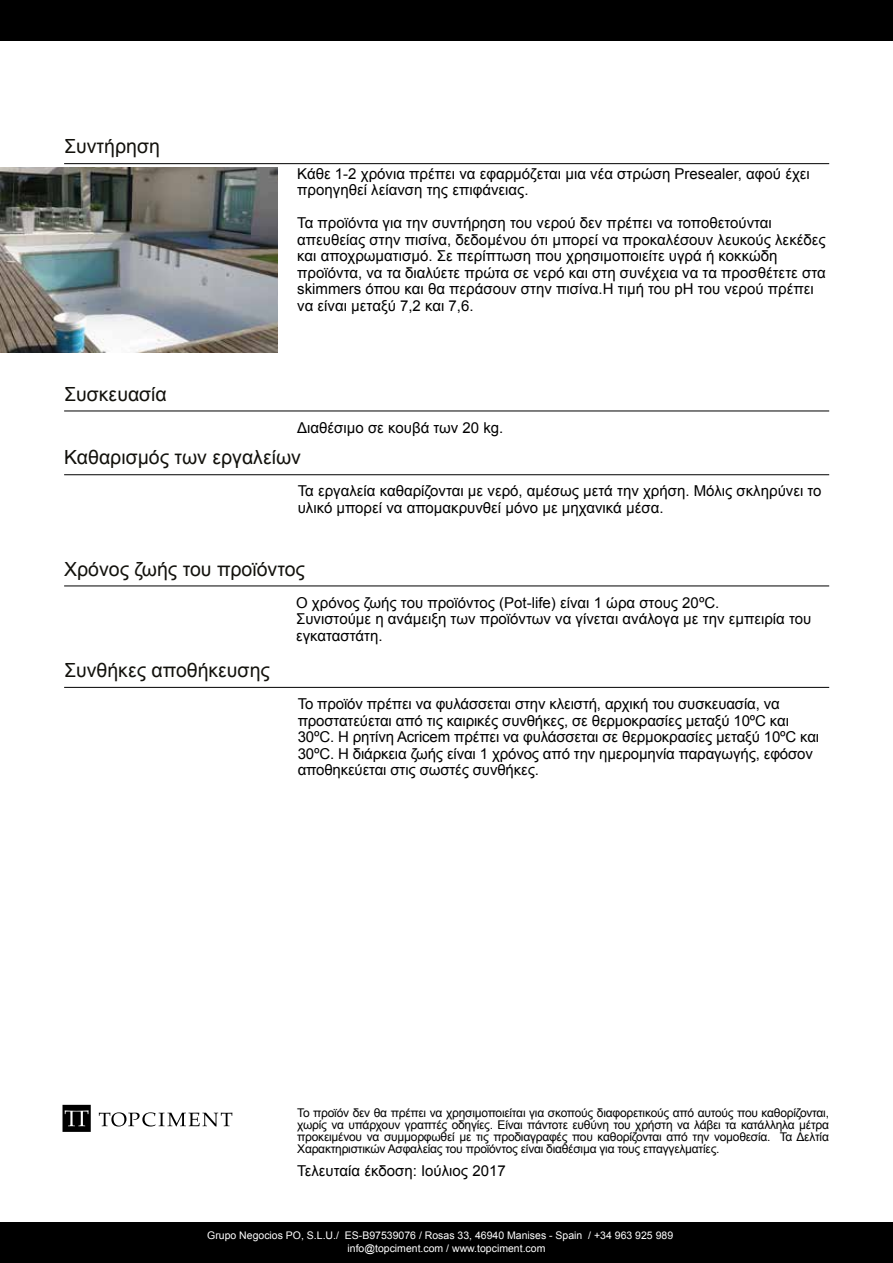
<style>
.page{position:relative;width:893px;height:1263px;background:#fff}
.page>*{position:absolute;margin:0;border:0;box-sizing:border-box;transform-origin:0 0}
.t1{font:19.5px "Arial";color:#12110c}
.t2{font:15px/16.5px "Arial";color:#000}
.t3{font:12px/12px "Arial";letter-spacing:-.02em;color:#000;text-align:justify}
.t4{font:10.5px "Arial";color:#fff}
</style>
<div class="page">
<div style="left:0;top:0;width:893px;height:41px;background:#000"></div>
<div style="left:0;top:1222px;width:893px;height:41px;background:#000"></div>
<img style="left:0;top:168px;width:277px;height:185px">
<svg style="left:99px;top:1112px;width:133px;height:14px"></svg>
<svg style="left:63px;top:1105px;width:28px;height:27px"></svg>
<hr style="left:64px;top:411px;width:765px;height:1px;background:#000">
<hr style="left:64px;top:163px;width:765px;height:1px;background:#000">
<hr style="left:64px;top:474px;width:765px;height:1px;background:#000">
<hr style="left:64px;top:585px;width:765px;height:1px;background:#000">
<hr style="left:64px;top:687px;width:765px;height:1px;background:#000">
<h1 class="t1" style="left:64px;top:134px;width:97px">Συντήρηση</h1>
<h1 class="t1" style="left:64px;top:381px;width:104px">Συσκευασία</h1>
<p class="t2" style="left:297px;top:165px;width:514px">Κάθε 1-2 χρόνια πρέπει να εφαρμόζεται μια νέα στρώση Presealer, αφού έχει προηγηθεί λείανση της επιφάνειας.</p>
<p class="t2" style="left:297px;top:215px;width:530px">Τα προϊόντα για την συντήρηση του νερού δεν πρέπει να τοποθετούνται απευθείας στην πισίνα, δεδομένου ότι μπορεί να προκαλέσουν λευκούς λεκέδες και αποχρωματισμό. Σε περίπτωση που χρησιμοποιείτε υγρά ή κοκκώδη προϊόντα, να τα διαλύετε πρώτα σε νερό και στη συνέχεια να τα προσθέτετε στα skimmers όπου και θα περάσουν στην πισίνα.Η τιμή του pH του νερού πρέπει να είναι μεταξύ 7,2 και 7,6.</p>
<p class="t2" style="left:297px;top:419px;width:208px">Διαθέσιμο σε κουβά των 20 kg.</p>
<h1 class="t1" style="left:64px;top:445px;width:238px">Καθαρισμός των εργαλείων</h1>
<p class="t2" style="left:298px;top:483px;width:525px">Τα εργαλεία καθαρίζονται με νερό, αμέσως μετά την χρήση. Μόλις σκληρύνει το υλικό μπορεί να απομακρυνθεί μόνο με μηχανικά μέσα.</p>
<h1 class="t1" style="left:64px;top:556px;width:242px">Χρόνος ζωής του προϊόντος</h1>
<h1 class="t1" style="left:64px;top:657px;width:207px">Συνθήκες αποθήκευσης</h1>
<p class="t2" style="left:296px;top:594px;width:517px">Ο χρόνος ζωής του προϊόντος (Pot-life) είναι 1 ώρα στους 20ºC.<br>Συνιστούμε η ανάμειξη των προϊόντων να γίνεται ανάλογα με την εμπειρία του εγκαταστάτη.</p>
<p class="t2" style="left:298px;top:696px;width:523px">Το προϊόν πρέπει να φυλάσσεται στην κλειστή, αρχική του συσκευασία, να προστατεύεται από τις καιρικές συνθήκες, σε θερμοκρασίες μεταξύ 10ºC και 30ºC. Η ρητίνη Acricem πρέπει να φυλάσσεται σε θερμοκρασίες μεταξύ 10ºC και 30ºC. Η διάρκεια ζωής είναι 1 χρόνος από την ημερομηνία παραγωγής, εφόσον αποθηκεύεται στις σωστές συνθήκες.</p>
<p class="t3" style="left:297px;top:1106px;width:533px">Το προϊόν δεν θα πρέπει να χρησιμοποιείται για σκοπούς διαφορετικούς από αυτούς που καθορίζονται, χωρίς να υπάρχουν γραπτές οδηγίες. Είναι πάντοτε ευθύνη του χρήστη να λάβει τα κατάλληλα μέτρα προκειμένου να συμμορφωθεί με τις προδιαγραφές που καθορίζονται από την νομοθεσία. Τα Δελτία Χαρακτηριστικών Ασφαλείας του προϊόντος είναι διαθέσιμα για τους επαγγελματίες.</p>
<p class="t2" style="left:297px;top:1162px;width:210px">Τελευταία έκδοση: Ιούλιος 2017</p>
<p class="t4" style="left:207px;top:1228px;width:468px">Grupo Negocios PO, S.L.U./ ES-B97539076 / Rosas 33, 46940 Manises - Spain / +34 963 925 989</p>
<p class="t4" style="left:347px;top:1241px;width:199px">info@topciment.com / www.topciment.com</p>
</div>
